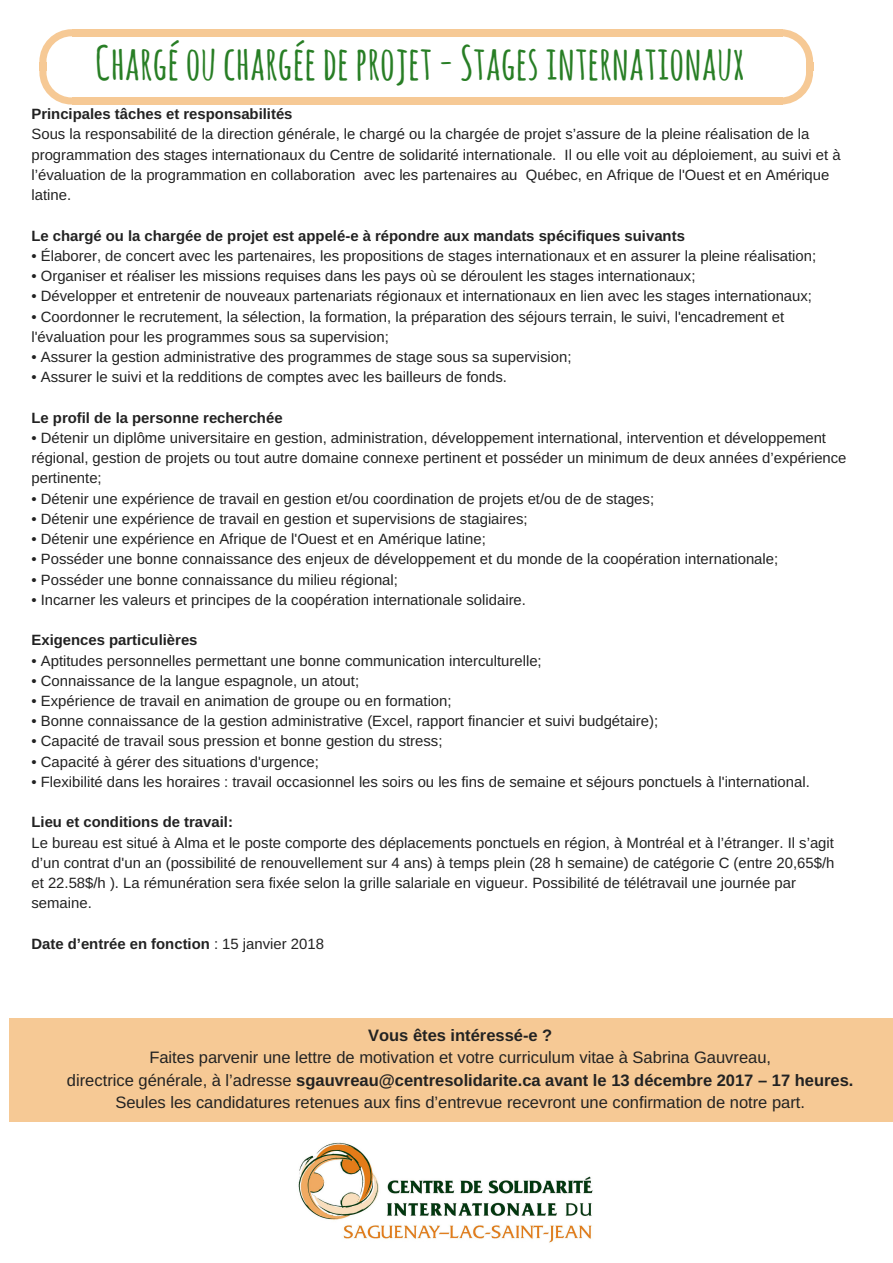
<style>
.page{position:relative;width:893px;height:1263px;background:#fff}
.page>*{position:absolute;margin:0;border:0;box-sizing:border-box;transform-origin:0 0}
.t1{font:700 46.35px "Amatic SC";color:#287e25}
.t2{font:16.5px/22.5px "Arimo";color:#222;text-align:center}
.t3{font:700 16.5px "Arimo";color:#222}
.t4{font:14.85px/20.2px "Arimo";color:#222}
.t5{font:700 14.85px "Arimo";color:#222}
.s1{font-weight:400}
.s2{font-weight:700}
</style>
<div class="page">
<div style="left:9px;top:1018px;width:883px;height:104px;background:#f6c995"></div>
<img style="left:298px;top:1142px;width:295px;height:101px">
<svg style="left:39px;top:29px;width:35px;height:35px"></svg>
<svg style="left:778px;top:29px;width:35px;height:33px"></svg>
<div style="left:72px;top:29px;width:711px;height:7px;background:#f6c995"></div>
<div style="left:39px;top:62px;width:7px;height:8px;background:#f6c995"></div>
<div style="left:72px;top:97px;width:711px;height:8px;background:#f6c995"></div>
<svg style="left:39px;top:70px;width:33px;height:35px"></svg>
<div style="left:806px;top:62px;width:7px;height:8px;background:#f6c995"></div>
<svg style="left:783px;top:70px;width:30px;height:35px"></svg>
<h1 class="t1" style="left:95px;top:33px;width:651px">CHARGÉOUCHARGÉEDE PROJET-STAGES INTERNATIONAUX</h1>
<p class="t5" style="left:31px;top:106px;width:262px">Principales tâches et responsabilités</p>
<p class="t4" style="left:31px;top:124px;width:810px">Sous la responsabilité de la direction générale, le chargé ou la chargée de projet s’assure de la pleine réalisation de la programmation des stages internationaux du Centre de solidarité internationale. Il ou elle voit au déploiement, au suivi et à l’évaluation de la programmation en collaboration avec les partenaires au Québec, en Afrique de l'Ouest et en Amérique latine.</p>
<p class="t5" style="left:31px;top:227px;width:655px">Le chargé ou la chargée de projet est appelé-e à répondre aux mandats spécifiques suivants</p>
<p class="t4" style="left:31px;top:246px;width:786px">• Élaborer, de concert avec les partenaires, les propositions de stages internationaux et en assurer la pleine réalisation;</p>
<p class="t4" style="left:31px;top:266px;width:665px">• Organiser et réaliser les missions requises dans les pays où se déroulent les stages internationaux;</p>
<p class="t4" style="left:31px;top:286px;width:782px">• Développer et entretenir de nouveaux partenariats régionaux et internationaux en lien avec les stages internationaux;</p>
<p class="t4" style="left:31px;top:306px;width:754px">• Coordonner le recrutement, la sélection, la formation, la préparation des séjours terrain, le suivi, l'encadrement et l'évaluation pour les programmes sous sa supervision;</p>
<p class="t4" style="left:31px;top:347px;width:541px">• Assurer la gestion administrative des programmes de stage sous sa supervision;</p>
<p class="t4" style="left:31px;top:367px;width:477px">• Assurer le suivi et la redditions de comptes avec les bailleurs de fonds.</p>
<p class="t5" style="left:31px;top:409px;width:252px">Le profil de la personne recherchée</p>
<p class="t4" style="left:31px;top:428px;width:816px">• Détenir un diplôme universitaire en gestion, administration, développement international, intervention et développement régional, gestion de projets ou tout autre domaine connexe pertinent et posséder un minimum de deux années d’expérience pertinente;</p>
<p class="t4" style="left:31px;top:488px;width:624px">• Détenir une expérience de travail en gestion et/ou coordination de projets et/ou de de stages;</p>
<p class="t4" style="left:31px;top:509px;width:497px">• Détenir une expérience de travail en gestion et supervisions de stagiaires;</p>
<p class="t4" style="left:31px;top:529px;width:456px">• Détenir une expérience en Afrique de l'Ouest et en Amérique latine;</p>
<p class="t4" style="left:31px;top:549px;width:748px">• Posséder une bonne connaissance des enjeux de développement et du monde de la coopération internationale;</p>
<p class="t4" style="left:31px;top:569px;width:368px">• Posséder une bonne connaissance du milieu régional;</p>
<p class="t4" style="left:31px;top:589px;width:496px">• Incarner les valeurs et principes de la coopération internationale solidaire.</p>
<p class="t5" style="left:31px;top:632px;width:167px">Exigences particulières</p>
<p class="t4" style="left:31px;top:650px;width:511px">• Aptitudes personnelles permettant une bonne communication interculturelle;</p>
<p class="t4" style="left:31px;top:670px;width:329px">• Connaissance de la langue espagnole, un atout;</p>
<p class="t4" style="left:31px;top:691px;width:421px">• Expérience de travail en animation de groupe ou en formation;</p>
<p class="t4" style="left:31px;top:711px;width:628px">• Bonne connaissance de la gestion administrative (Excel, rapport financier et suivi budgétaire);</p>
<p class="t4" style="left:31px;top:731px;width:412px">• Capacité de travail sous pression et bonne gestion du stress;</p>
<p class="t4" style="left:31px;top:751px;width:289px">• Capacité à gérer des situations d'urgence;</p>
<p class="t4" style="left:31px;top:772px;width:779px">• Flexibilité dans les horaires : travail occasionnel les soirs ou les fins de semaine et séjours ponctuels à l'international.</p>
<p class="t5" style="left:31px;top:814px;width:203px">Lieu et conditions de travail:</p>
<p class="t4" style="left:31px;top:832px;width:804px">Le bureau est situé à Alma et le poste comporte des déplacements ponctuels en région, à Montréal et à l’étranger. Il s’agit d’un contrat d'un an (possibilité de renouvellement sur 4 ans) à temps plein (28 h semaine) de catégorie C (entre 20,65$/h et 22.58$/h ). La rémunération sera fixée selon la grille salariale en vigueur. Possibilité de télétravail une journée par semaine.</p>
<p class="t5" style="left:31px;top:935px;width:294px">Date d’entrée en fonction <span class="s1">: 15 janvier 2018</span></p>
<p class="t3" style="left:368px;top:1026px;width:186px">Vous êtes intéressé-e ?</p>
<p class="t2" style="left:67px;top:1046px;width:788px">Faites parvenir une lettre de motivation et votre curriculum vitae à Sabrina Gauvreau,<br>directrice générale, à l’adresse <span class="s2">sgauvreau@centresolidarite.ca avant le 13 décembre 2017 – 17 heures.<br></span>Seules les candidatures retenues aux fins d’entrevue recevront une confirmation de notre part.</p>
</div>
